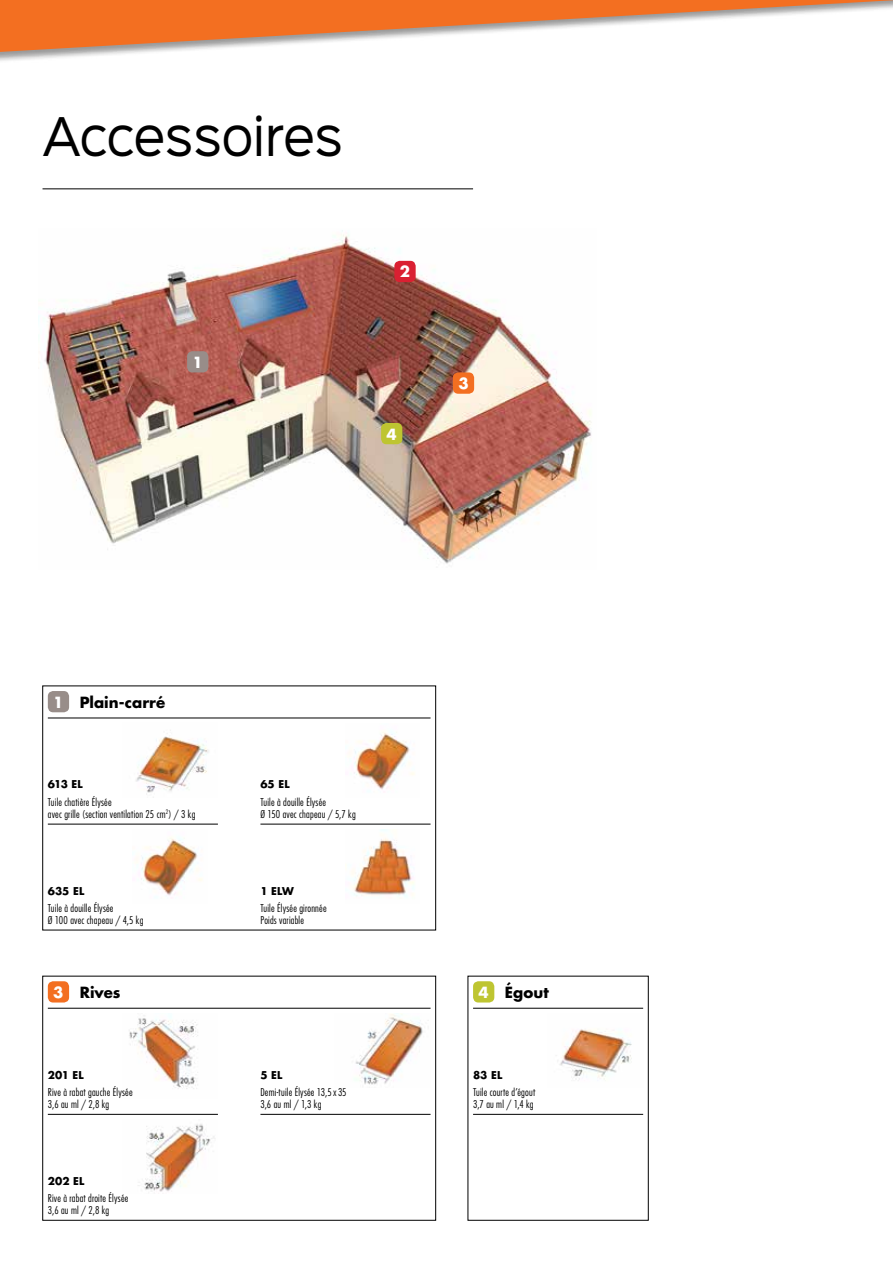
<style>
.page{position:relative;width:893px;height:1263px;background:#fff}
.page>*{position:absolute;margin:0;border:0;box-sizing:border-box;transform-origin:0 0}
.t1{font:48px "Sinkin Sans 400";letter-spacing:-.02em;color:#000;scale:.95 1}
.t2{font:700 15px "Futura";color:#000}
.t3{font:700 15px "Futura";color:#fff}
.t4{font:300 condensed 10.5px/12px "Futura";letter-spacing:.02em;color:#000}
.t5{font:700 10.5px "Futura";letter-spacing:.02em;color:#000}
.s1{color:#fff}
</style>
<div class="page">
<div style="left:0;top:0;width:893px;height:64px;background:#000;opacity:.4"></div>
<svg style="left:0;top:0;width:893px;height:52px"></svg>
<img style="left:38px;top:230px;width:554px;height:334px">
<div style="left:187px;top:351px;width:21px;height:21px;background:#988d89;border-radius:5px"></div>
<div style="left:394px;top:261px;width:22px;height:21px;background:#da2032;border-radius:5px"></div>
<div style="left:453px;top:372px;width:21px;height:22px;background:#f36f21;border-radius:5px"></div>
<div style="left:381px;top:423px;width:21px;height:21px;background:#bec531;border-radius:5px"></div>
<img style="left:136px;top:730px;width:73px;height:65px">
<img style="left:354px;top:731px;width:61px;height:61px">
<img style="left:141px;top:837px;width:62px;height:61px">
<img style="left:351px;top:829px;width:63px;height:69px">
<div style="left:48px;top:691px;width:21px;height:21px;background:#988d89;border-radius:5px"></div>
<hr style="left:48px;top:718px;width:383px;height:1px;background:#000">
<hr style="left:48px;top:824px;width:170px;height:1px;background:#000">
<hr style="left:260px;top:824px;width:171px;height:1px;background:#000">
<img style="left:129px;top:1015px;width:69px;height:74px">
<img style="left:355px;top:1013px;width:68px;height:72px">
<img style="left:138px;top:1124px;width:77px;height:68px">
<div style="left:48px;top:981px;width:21px;height:21px;background:#f36f21;border-radius:5px"></div>
<hr style="left:48px;top:1008px;width:383px;height:1px;background:#000">
<hr style="left:48px;top:1114px;width:170px;height:1px;background:#000">
<hr style="left:260px;top:1114px;width:171px;height:1px;background:#000">
<div style="left:473px;top:981px;width:21px;height:21px;background:#bec531;border-radius:5px"></div>
<hr style="left:473px;top:1008px;width:170px;height:1px;background:#000">
<hr style="left:473px;top:1114px;width:170px;height:1px;background:#000">
<img style="left:559px;top:1029px;width:73px;height:52px">
<hr style="left:43px;top:188px;width:430px;height:1px;background:#000">
<h1 class="t1" style="left:43px;top:96px;width:318px">Accessoires</h1>
<h2 class="t3" style="left:193px;top:352px;width:12px">1</h2>
<h2 class="t3" style="left:400px;top:261px;width:12px">2</h2>
<h2 class="t3" style="left:387px;top:424px;width:12px">4</h2>
<h2 class="t3" style="left:458px;top:373px;width:12px">3</h2>
<h2 class="t2" style="left:53px;top:692px;width:114px"><span class="s1">1</span> Plain-carré</h2>
<p class="t5" style="left:48px;top:777px;width:36px">613 EL</p>
<p class="t5" style="left:260px;top:777px;width:31px">65 EL</p>
<p class="t4" style="left:48px;top:796px;width:149px">Tuile chatière élysée<br>avec grille (section ventilation 25 cm<sup>2</sup>) / 3 kg</p>
<p class="t4" style="left:260px;top:796px;width:97px">Tuile à douille élysée<br>Ø 150 avec chapeau / 5,7 kg</p>
<p class="t5" style="left:48px;top:883px;width:38px">635 EL</p>
<p class="t5" style="left:260px;top:883px;width:35px">1 ELW</p>
<p class="t4" style="left:48px;top:902px;width:97px">Tuile à douille élysée<br>Ø 100 avec chapeau / 4,5 kg</p>
<p class="t4" style="left:260px;top:902px;width:68px">Tuile élysée gironnée<br>Poids variable</p>
<h2 class="t2" style="left:53px;top:982px;width:69px"><span class="s1">3</span> Rives</h2>
<p class="t5" style="left:48px;top:1067px;width:37px">201 EL</p>
<p class="t5" style="left:260px;top:1067px;width:24px">5 EL</p>
<p class="t4" style="left:48px;top:1086px;width:86px">Rive à rabat gauche élysée<br>3,6 au ml / 2,8 kg</p>
<p class="t4" style="left:260px;top:1086px;width:88px">Demi-tuile élysée 13,5x35<br>3,6 au ml / 1,3 kg</p>
<p class="t5" style="left:48px;top:1173px;width:38px">202 EL</p>
<p class="t4" style="left:48px;top:1192px;width:82px">Rive à rabat droite élysée<br>3,6 au ml / 2,8 kg</p>
<h2 class="t2" style="left:479px;top:982px;width:72px"><span class="s1">4</span> Égout</h2>
<p class="t5" style="left:473px;top:1067px;width:31px">83 EL</p>
<p class="t4" style="left:473px;top:1086px;width:64px">Tuile courte d’égout<br>3,7 au ml / 1,4 kg</p>
</div>
